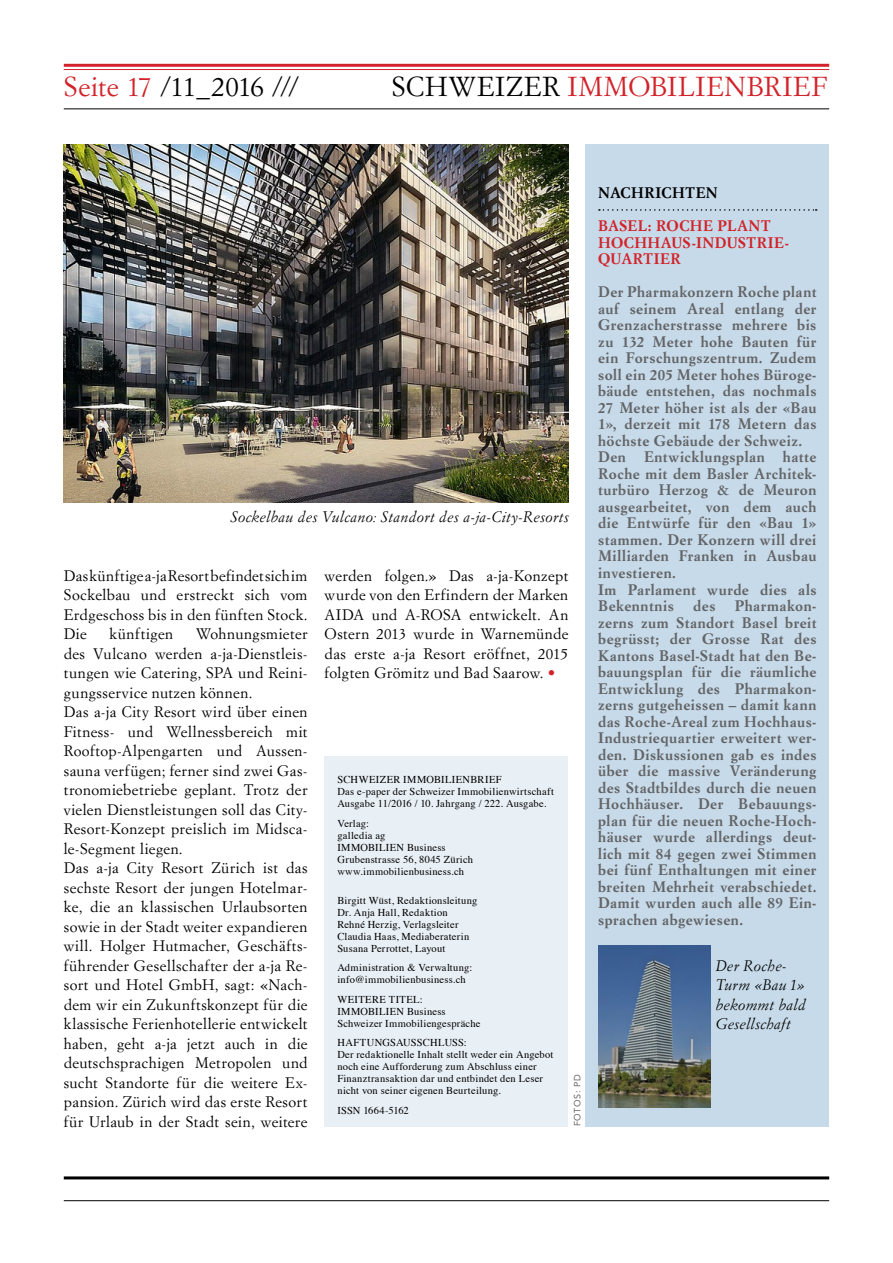
<style>
.page{position:relative;width:893px;height:1263px;background:#fff}
.page>*{position:absolute;margin:0;border:0;box-sizing:border-box;transform-origin:0 0}
.t1{font:27px "Simoncini Garamond Std";letter-spacing:.03em;color:#d2232a}
.t2{font:27px "Simoncini Garamond Std";color:#000}
.t3{font:15px/19.5px "Simoncini Garamond Std";letter-spacing:.025em;color:#000;text-align:justify}
.t4{font:700 15px/16.5px "Simoncini Garamond Std";letter-spacing:.035em;color:#636466}
.t5{font:italic 15px/19.5px "Simoncini Garamond Std";letter-spacing:.02em;color:#000}
.t6{font:700 15px/16.5px "Simoncini Garamond Std";letter-spacing:.03em;color:#d2232a}
.t7{font:700 15px "Simoncini Garamond Std";letter-spacing:.03em;color:#000}
.t8{font:10.5px/12px "Times";letter-spacing:.02em;color:#000}
.t9{font:9px "Avenir LT Std";letter-spacing:.075em;color:#636466}
.s1{color:#d2232a}
.s2{color:#000}
.s3{font-family:"Avenir LT Std";font-weight:900;color:#d2232a}
</style>
<div class="page">
<hr style="left:64px;top:1176px;width:765px;height:3px;background:#000">
<hr style="left:64px;top:1200px;width:765px;height:1px;background:#000">
<hr style="left:64px;top:64px;width:765px;height:3px;background:#d2232a">
<hr style="left:64px;top:69px;width:765px;height:1px;background:#d2232a">
<hr style="left:64px;top:108px;width:765px;height:1px;background:#000">
<div style="left:325px;top:756px;width:243px;height:370px;background:#e8eff5"></div>
<div style="left:585px;top:144px;width:244px;height:983px;background:#c7dae9"></div>
<svg style="left:599px;top:209px;width:218px;height:2px"></svg>
<img style="left:64px;top:145px;width:504px;height:357px">
<img style="left:598px;top:945px;width:112px;height:162px">
<h1 class="t2" style="left:64px;top:70px;width:237px"><span class="s1">Seite 17</span> /11_2016 ///</h1>
<h1 class="t1" style="left:392px;top:70px;width:437px"><span class="s2">SCHWEIZER</span> IMMOBILIENBRIEF</h1>
<p class="t5" style="left:231px;top:507px;width:340px">Sockelbau des Vulcano: Standort des a-ja-City-Resorts</p>
<p class="t3" style="left:64px;top:565px;width:245px">Das künftige a-ja Resort befindet sich im Sockelbau und erstreckt sich vom Erdgeschoss bis in den fünften Stock.<br>Die</p>
<p class="t3" style="left:64px;top:624px;width:245px;text-align:left;text-indent:132px">Wohnungsmieter des Vulcano werden a-ja-Dienstleis&shy;tungen wie Catering, SPA und Reini&shy;gungsservice nutzen können.<br>Das a-ja City Resort wird über einen Fitness- und Wellnessbereich mit Rooftop-Alpengarten und Aussen&shy;sauna verfügen; ferner sind zwei Gas&shy;tronomiebetriebe geplant. Trotz der vielen Dienstleistungen soll das City-Resort-Konzept preislich im Midsca&shy;le-Segment liegen.<br>Das a-ja City Resort Zürich ist das sechste Resort der jungen Hotelmar&shy;ke, die an klassischen Urlaubsorten sowie in der Stadt weiter expandieren will. Holger Hutmacher, Geschäfts&shy;führender Gesellschafter der a-ja Re&shy;sort und Hotel GmbH, sagt: «Nach&shy;dem wir ein Zukunftskonzept für die klassische Ferienhotellerie entwickelt haben, geht a-ja jetzt auch in die deutschsprachigen Metropolen und sucht Standorte für die weitere Ex&shy;pansion. Zürich wird das erste Resort für Urlaub in der Stadt sein, weitere</p>
<p class="t3" style="left:110px;top:624px;width:65px">künftigen</p>
<p class="t3" style="left:325px;top:565px;width:245px">werden folgen.» Das a-ja-Konzept wurde von den Erfindern der Marken AIDA und A-ROSA entwickelt. An Ostern 2013 wurde in Warnemünde das erste a-ja Resort eröffnet, 2015 folgten Grömitz und Bad Saarow. <span class="s3">•</span></p>
<p class="t8" style="left:337px;top:773px;width:218px">SCHWEIZER IMMOBILIENBRIEF<br>Das e-paper der Schweizer Immobilienwirtschaft<br>Ausgabe 11/2016 / 10. Jahrgang / 222. Ausgabe.</p>
<p class="t8" style="left:337px;top:816px;width:137px">Verlag:<br>galledia ag<br>IMMOBILIEN Business<br>Grubenstrasse 56, 8045 Zürich www.immobilienbusiness.ch</p>
<p class="t8" style="left:337px;top:893px;width:141px">Birgitt Wüst, Redaktionsleitung<br>Dr. Anja Hall, Redaktion<br>Rehné Herzig, Verlagsleiter<br>Claudia Haas, Mediaberaterin<br>Susana Perrottet, Layout</p>
<p class="t8" style="left:337px;top:961px;width:137px">Administration &amp; Verwaltung: info@immobilienbusiness.ch</p>
<p class="t8" style="left:337px;top:992px;width:145px">WEITERE TITEL:<br>IMMOBILIEN Business<br>Schweizer Immobiliengespräche</p>
<p class="t8" style="left:337px;top:1036px;width:218px">HAFTUNGSAUSSCHLUSS:<br>Der redaktionelle Inhalt stellt weder ein Angebot noch eine Aufforderung zum Abschluss einer Finanztransaktion dar und entbindet den Leser nicht von seiner eigenen Beurteilung.</p>
<p class="t8" style="left:337px;top:1103px;width:73px">ISSN 1664-5162</p>
<p class="t9" style="left:572px;top:1126px;width:53px;rotate:-90deg">FOTOS: PD</p>
<p class="t7" style="left:598px;top:184px;width:121px">NACHRICHTEN</p>
<p class="t6" style="left:598px;top:218px;width:192px">BASEL: ROCHE PLANT<br>HOCHHAUS-INDUSTRIE-<br>QUARTIER</p>
<p class="t4" style="left:598px;top:284px;width:220px">Der Pharmakonzern Roche plant auf seinem Areal entlang der<br>Grenzacherstrasse mehrere bis zu 132 Meter hohe Bauten für ein Forschungszentrum. Zudem soll ein 205 Meter hohes Büroge&shy;bäude entstehen, das nochmals<br>27 Meter höher ist als der «Bau<br>1», derzeit mit 178 Metern das höchste Gebäude der Schweiz.<br>Den Entwicklungsplan hatte<br>Roche mit dem Basler Architek&shy;turbüro Herzog &amp; de Meuron ausgearbeitet, von dem auch die Entwürfe für den «Bau 1» stammen. Der Konzern will drei<br>Milliarden Franken in Ausbau investieren.<br>Im Parlament wurde dies als<br>Bekenntnis</p>
<p class="t4" style="left:598px;top:598px;width:220px;text-align:justify;text-indent:137px">Pharmakon&shy;zerns zum Standort Basel breit begrüsst; der Grosse Rat des Kantons Basel-Stadt hat den Be&shy;bauungsplan für die räumliche Entwicklung des Pharmakon&shy;zerns gutgeheissen – damit kann das Roche-Areal zum Hochhaus-Industriequartier erweitert wer&shy;den. Diskussionen gab es indes über die massive Veränderung des Stadtbildes durch die neuen Hochhäuser. Der Bebauungs&shy;plan für die neuen Roche-Hoch&shy;häuser wurde allerdings deut&shy;lich mit 84 gegen zwei Stimmen bei fünf Enthaltungen mit einer breiten Mehrheit verabschiedet.<br>Damit wurden auch alle 89 Ein&shy;sprachen abgewiesen.</p>
<p class="t4" style="left:693px;top:598px;width:24px">des</p>
<p class="t5" style="left:716px;top:955px;width:92px">Der Roche-<br>Turm «Bau 1» bekommt bald<br>Gesellschaft</p>
</div>
